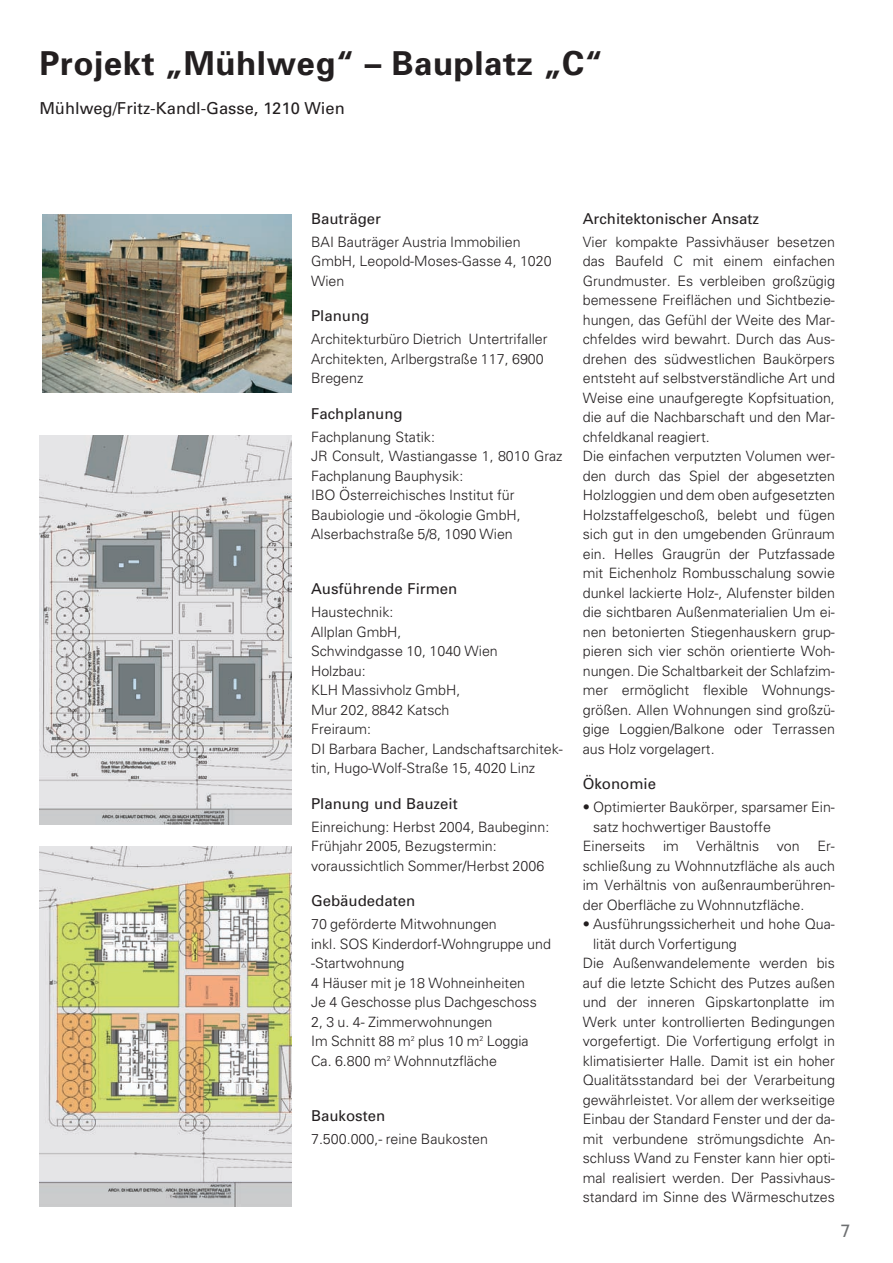
<style>
.page{position:relative;width:893px;height:1263px;background:#fff}
.page>*{position:absolute;margin:0;border:0;box-sizing:border-box;transform-origin:0 0}
.t1{font:700 33px "Univers";letter-spacing:.015em;color:#231f20}
.t2{font:17.85px "Univers";color:#6d6f71}
.t3{font:16.5px "Univers";color:#231f20}
.t4{font:15px "Univers";color:#231f20}
.t5{font:300 14.25px/19.5px "Univers";color:#231f20}
</style>
<div class="page">
<img style="left:39px;top:847px;width:252px;height:359px">
<img style="left:39px;top:435px;width:252px;height:390px">
<img style="left:43px;top:214px;width:248px;height:178px">
<h1 class="t1" style="left:39px;top:51px;width:565px">Projekt „Mühlweg“ – Bauplatz „C“</h1>
<p class="t3" style="left:39px;top:102px;width:307px">Mühlweg/Fritz-Kandl-Gasse, 1210 Wien</p>
<p class="t4" style="left:311px;top:213px;width:72px">Bauträger</p>
<p class="t5" style="left:311px;top:233px;width:242px">BAI Bauträger Austria Immobilien<br>GmbH, Leopold-Moses-Gasse 4, 1020<br>Wien</p>
<p class="t4" style="left:311px;top:310px;width:60px">Planung</p>
<p class="t5" style="left:311px;top:331px;width:238px">Architekturbüro Dietrich Untertrifaller<br>Architekten, Arlbergstraße 117, 6900<br>Bregenz</p>
<p class="t4" style="left:311px;top:408px;width:93px">Fachplanung</p>
<p class="t5" style="left:311px;top:428px;width:253px">Fachplanung Statik:<br>JR Consult, Wastiangasse 1, 8010 Graz<br>Fachplanung Bauphysik:<br>IBO Österreichisches Institut für<br>Baubiologie und -ökologie GmbH,<br>Alserbachstraße 5/8, 1090 Wien</p>
<p class="t4" style="left:311px;top:583px;width:148px">Ausführende Firmen</p>
<p class="t5" style="left:311px;top:604px;width:253px">Haustechnik:<br>Allplan GmbH,<br>Schwindgasse 10, 1040 Wien<br>Holzbau:<br>KLH Massivholz GmbH,<br>Mur 202, 8842 Katsch<br>Freiraum:<br>DI Barbara Bacher, Landschaftsarchitek&shy;tin, Hugo-Wolf-Straße 15, 4020 Linz</p>
<p class="t4" style="left:311px;top:798px;width:148px">Planung und Bauzeit</p>
<p class="t5" style="left:311px;top:818px;width:240px">Einreichung: Herbst 2004, Baubeginn:<br>Frühjahr 2005, Bezugstermin: voraussichtlich Sommer/Herbst 2006</p>
<p class="t4" style="left:311px;top:895px;width:106px">Gebäudedaten</p>
<p class="t5" style="left:311px;top:916px;width:241px">70 geförderte Mitwohnungen<br>inkl. SOS Kinderdorf-Wohngruppe und -Startwohnung<br>4 Häuser mit je 18 Wohneinheiten<br>Je 4 Geschosse plus Dachgeschoss<br>2, 3 u. 4- Zimmerwohnungen<br>Im Schnitt 88 m<sup>2</sup> plus 10 m<sup>2</sup> Loggia<br>Ca. 6.800 m<sup>2</sup> Wohnnutzfläche</p>
<p class="t4" style="left:311px;top:1110px;width:76px">Baukosten</p>
<p class="t5" style="left:311px;top:1130px;width:178px">7.500.000,- reine Baukosten</p>
<p class="t4" style="left:582px;top:213px;width:178px">Architektonischer Ansatz</p>
<p class="t5" style="left:582px;top:233px;width:254px">Vier kompakte Passivhäuser besetzen das Baufeld C mit einem einfachen Grundmuster. Es verbleiben großzügig bemessene Freiflächen und Sichtbezie&shy;hungen, das Gefühl der Weite des Mar&shy;chfeldes wird bewahrt. Durch das Aus&shy;drehen des südwestlichen Baukörpers entsteht auf selbstverständliche Art und Weise eine unaufgeregte Kopfsituation, die auf die Nachbarschaft und den Mar&shy;chfeldkanal reagiert.<br>Die einfachen verputzten Volumen wer&shy;den durch das Spiel der abgesetzten Holzloggien und dem oben aufgesetzten Holzstaffelgeschoß, belebt und fügen sich gut in den umgebenden Grünraum ein. Helles Graugrün der Putzfassade mit Eichenholz Rombusschalung sowie dunkel lackierte Holz-, Alufenster bilden die sichtbaren Außenmaterialien Um ei&shy;nen betonierten Stiegenhauskern grup&shy;pieren sich vier schön orientierte Woh&shy;nungen. Die Schaltbarkeit der Schlafzim&shy;mer ermöglicht flexible Wohnungs&shy;größen. Allen Wohnungen sind großzü&shy;gige Loggien/Balkone oder Terrassen aus Holz vorgelagert.</p>
<p class="t4" style="left:582px;top:778px;width:75px">Ökonomie</p>
<p class="t5" style="left:582px;top:799px;width:254px">• Optimierter Baukörper, sparsamer Ein-</p>
<p class="t5" style="left:593px;top:818px;width:179px">satz hochwertiger Baustoffe</p>
<p class="t5" style="left:582px;top:838px;width:254px">Einerseits im Verhältnis von Er-</p>
<p class="t5" style="left:582px;top:857px;width:253px">schließung zu Wohnnutzfläche als auch</p>
<p class="t5" style="left:582px;top:877px;width:254px">im Verhältnis von außenraumberühren-</p>
<p class="t5" style="left:582px;top:896px;width:223px">der Oberfläche zu Wohnnutzfläche.</p>
<p class="t5" style="left:582px;top:916px;width:254px">• Ausführungssicherheit und hohe Qua-</p>
<p class="t5" style="left:593px;top:935px;width:145px">lität durch Vorfertigung</p>
<p class="t5" style="left:582px;top:955px;width:254px">Die Außenwandelemente werden bis</p>
<p class="t5" style="left:582px;top:974px;width:254px">auf die letzte Schicht des Putzes außen</p>
<p class="t5" style="left:582px;top:994px;width:254px">und der inneren Gipskartonplatte im</p>
<p class="t5" style="left:582px;top:1013px;width:254px">Werk unter kontrollierten Bedingungen</p>
<p class="t5" style="left:582px;top:1033px;width:254px">vorgefertigt. Die Vorfertigung erfolgt in</p>
<p class="t5" style="left:582px;top:1052px;width:254px">klimatisierter Halle. Damit ist ein hoher</p>
<p class="t5" style="left:582px;top:1072px;width:254px">Qualitätsstandard bei der Verarbeitung</p>
<p class="t5" style="left:582px;top:1091px;width:254px">gewährleistet. Vor allem der werkseitige</p>
<p class="t5" style="left:582px;top:1111px;width:254px">Einbau der Standard Fenster und der da-</p>
<p class="t5" style="left:582px;top:1130px;width:254px">mit verbundene strömungsdichte An-</p>
<p class="t5" style="left:582px;top:1150px;width:253px">schluss Wand zu Fenster kann hier opti-</p>
<p class="t5" style="left:582px;top:1169px;width:254px">mal realisiert werden. Der Passivhaus-</p>
<p class="t5" style="left:582px;top:1189px;width:253px">standard im Sinne des Wärmeschutzes</p>
<p class="t2" style="left:840px;top:1225px;width:11px">7</p>
</div>
